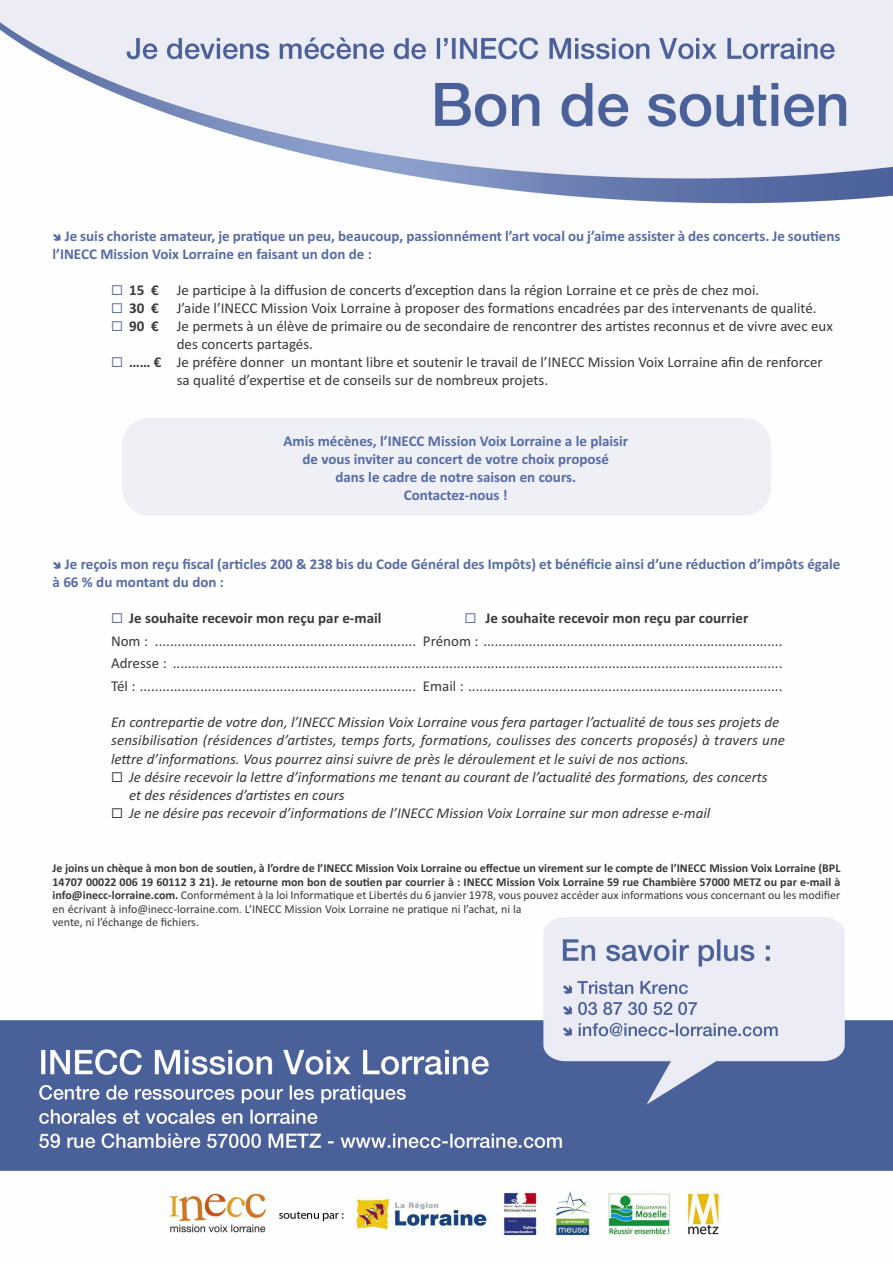
<style>
.page{position:relative;width:893px;height:1263px;background:#fff}
.page>*{position:absolute;margin:0;border:0;box-sizing:border-box;transform-origin:0 0}
.t1{font:15px/22.5px "Calibri";color:#39383a}
.t2{font:italic 15px/18.3px "Calibri";color:#39383a}
.t3{font:700 15px/18px "Calibri";color:#576ca5}
.t4{font:700 15px "Calibri";color:#39383a}
.t5{font:700 12px/13.5px "Calibri";color:#39383a}
.s1{font-family:"Pictogramz by marioz";font-weight:400}
.s2{color:#576ca5}
.s3{font-weight:700}
.s4{font-weight:400}
</style>
<div class="page">
<img style="left:0;top:0;width:892px;height:1171px">
<div style="left:122px;top:418px;width:649px;height:97px;background:#eef0f6;border-radius:27px"></div>
<img style="left:168px;top:1189px;width:555px;height:47px">
<p class="t3" style="left:53px;top:227px;width:789px"><span class="s1">9</span> Je suis choriste amateur, je pratique un peu, beaucoup, passionnément l’art vocal ou j’aime assister à des concerts. Je soutiens l’INECC Mission Voix Lorraine en faisant un don de :</p>
<p class="t1" style="left:111px;top:278px;width:650px"><span class="s2">◻</span> <span class="s3">15 €</span> Je participe à la diffusion de concerts d’exception dans la région Lorraine et ce près de chez moi.</p>
<p class="t1" style="left:111px;top:296px;width:707px"><span class="s2">◻</span> <span class="s3">30 €</span> J’aide l’INECC Mission Voix Lorraine à proposer des formations encadrées par des intervenants de qualité.</p>
<p class="t1" style="left:177px;top:317px;width:658px;line-height:18px;text-indent:-66px"><span class="s2">◻</span> <span class="s3">90 €</span> Je permets à un élève de primaire ou de secondaire de rencontrer des artistes reconnus et de vivre avec eux des concerts partagés.</p>
<p class="t1" style="left:177px;top:353px;width:647px;line-height:18px;text-indent:-66px"><span class="s2">◻</span> <span class="s3">…… €</span> Je préfère donner un montant libre et soutenir le travail de l’INECC Mission Voix Lorraine afin de renforcer sa qualité d’expertise et de conseils sur de nombreux projets.</p>
<p class="t3" style="left:283px;top:432px;width:346px;text-align:center">Amis mécènes, l’INECC Mission Voix Lorraine a le plaisir de vous inviter au concert de votre choix proposé<br>dans le cadre de notre saison en cours.<br>Contactez-nous !</p>
<p class="t3" style="left:53px;top:555px;width:789px"><span class="s1">9</span> Je reçois mon reçu fiscal (articles 200 &amp; 238 bis du Code Général des Impôts) et bénéficie ainsi d’une réduction d’impôts égale à 66 % du montant du don :</p>
<p class="t4" style="left:111px;top:609px;width:272px"><span class="s2">◻</span> Je souhaite recevoir mon reçu par e-mail</p>
<p class="t1" style="left:111px;top:607px;width:673px;text-indent:353px"><span class="s2">◻</span> <span class="s3">Je souhaite recevoir mon reçu par courrier<br></span>Nom : ..................................................................... Prénom : ...............................................................................<br>Adresse : .................................................................................................................................................................<br>Tél : ......................................................................... Email : ...................................................................................</p>
<p class="t2" style="left:111px;top:713px;width:676px">En contrepartie de votre don, l’INECC Mission Voix Lorraine vous fera partager l’actualité de tous ses projets de sensibilisation (résidences d’artistes, temps forts, formations, coulisses des concerts proposés) à travers une lettre d’informations. Vous pourrez ainsi suivre de près le déroulement et le suivi de nos actions.</p>
<p class="t2" style="left:129px;top:768px;width:640px;text-indent:-18px">◻ Je désire recevoir la lettre d’informations me tenant au courant de l’actualité des formations, des concerts et des résidences d’artistes en cours</p>
<p class="t2" style="left:111px;top:804px;width:601px">◻ Je ne désire pas recevoir d’informations de l’INECC Mission Voix Lorraine sur mon adresse e-mail</p>
<p class="t5" style="left:53px;top:861px;width:789px">Je joins un chèque à mon bon de soutien, à l’ordre de l’INECC Mission Voix Lorraine ou effectue un virement sur le compte de l’INECC Mission Voix Lorraine (BPL 14707 00022 006 19 60112 3 21). Je retourne mon bon de soutien par courrier à : INECC Mission Voix Lorraine 59 rue Chambière 57000 METZ ou par e-mail à info@inecc-lorraine.com. <span class="s4">Conformément à la loi Informatique et Libertés du 6 janvier 1978, vous pouvez accéder aux informations vous concernant ou les modifier en écrivant à info@inecc-lorraine.com. L’INECC Mission Voix Lorraine ne pratique ni l’achat, ni la<br>vente, ni l’échange de fichiers.</span></p>
</div>
